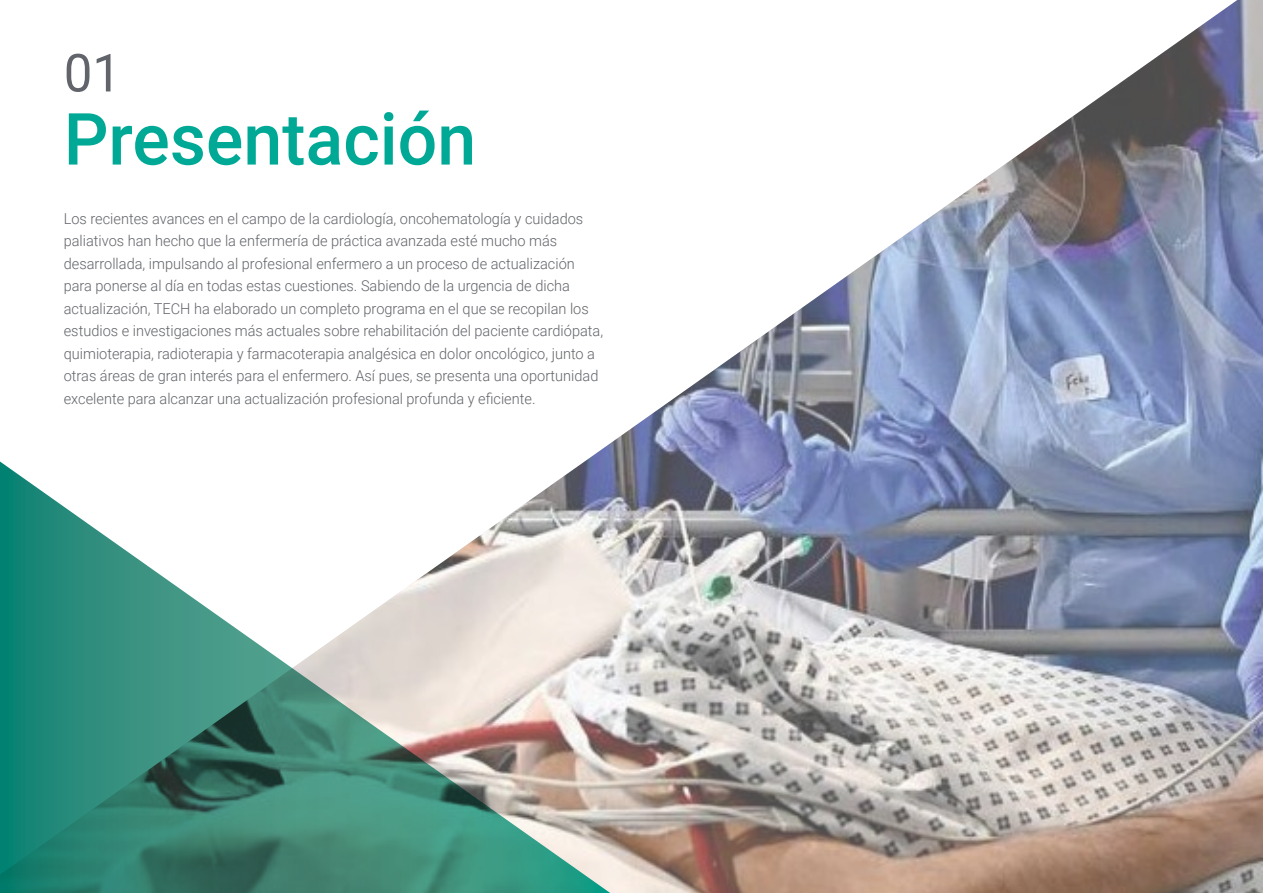
<style>
.page{position:relative;width:1263px;height:893px;background:#fff}
.page>*{position:absolute;margin:0;border:0;box-sizing:border-box;transform-origin:0 0}
.t1{font:500 72px "Roboto";color:#00a996}
.t2{font:52.5px "Roboto";color:#61646a}
.t3{font:300 15px/22.5px "Roboto";color:#61646a}
</style>
<div class="page">
<img style="left:606px;top:0;width:657px;height:893px">
<svg style="left:0;top:446px;width:640px;height:447px"></svg>
<h2 class="t2" style="left:64px;top:36px;width:59px">01</h2>
<h1 class="t1" style="left:64px;top:89px;width:414px">Presentación</h1>
<p class="t3" style="left:64px;top:207px;width:541px">Los recientes avances en el campo de la cardiología, oncohematología y cuidados paliativos han hecho que la enfermería de práctica avanzada esté mucho más desarrollada, impulsando al profesional enfermero a un proceso de actualización para ponerse al día en todas estas cuestiones. Sabiendo de la urgencia de dicha actualización, TECH ha elaborado un completo programa en el que se recopilan los estudios e investigaciones más actuales sobre rehabilitación del paciente cardiópata, quimioterapia, radioterapia y farmacoterapia analgésica en dolor oncológico, junto a otras áreas de gran interés para el enfermero. Así pues, se presenta una oportunidad excelente para alcanzar una actualización profesional profunda y eficiente.</p>
</div>
